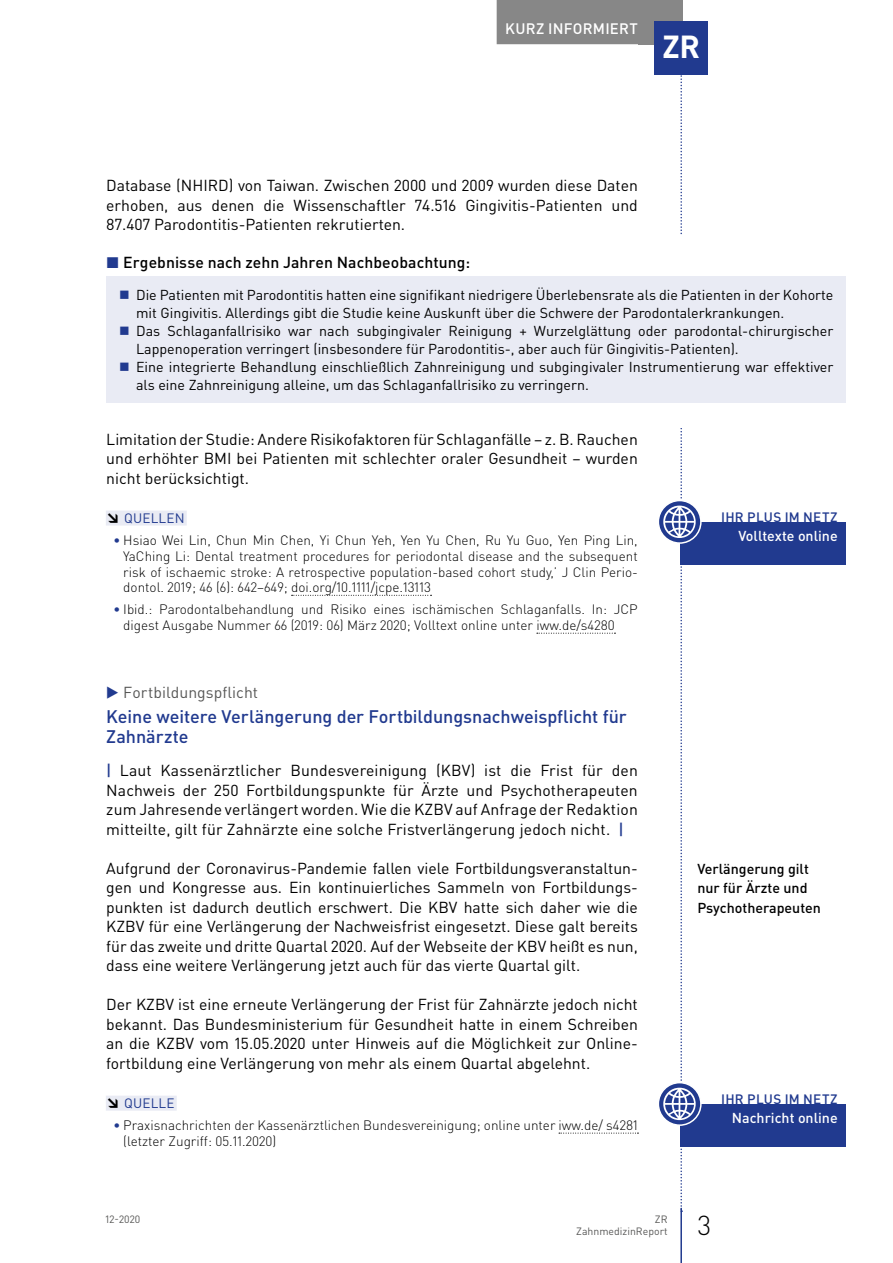
<style>
.page{position:relative;width:893px;height:1263px;background:#fff}
.page>*{position:absolute;margin:0;border:0;box-sizing:border-box;transform-origin:0 0}
.t1{font:700 31.5px "DIN Pro";color:#fff}
.t2{font:300 27px "DIN Pro";color:#000}
.t3{font:500 18px/20.1px "DIN Pro";letter-spacing:-.005em;color:#213a8f}
.t4{font:15.75px/19.5px "DIN Pro";color:#000;text-align:justify}
.t5{font:500 15.75px "DIN Pro";letter-spacing:.005em;color:#000}
.t6{font:15.75px "DIN Pro";letter-spacing:.005em;color:#575756}
.t7{font:500 15px "DIN Pro";letter-spacing:.015em;color:#fff}
.t8{font:14.25px/18px "DIN Pro";color:#000}
.t9{font:500 14.25px/19.5px "DIN Pro";color:#000}
.t10{font:500 14.25px "DIN Pro";color:#fff}
.t11{font:300 13.5px/15.8px "DIN Pro";color:#000}
.t12{font:500 13.5px "DIN Pro";letter-spacing:.02em;color:#213a8f}
.t13{font:13.5px "DIN Pro";letter-spacing:.01em;color:#213a8f}
.t14{font:10.5px/12.8px "DIN Pro";color:#575756;text-align:right}
.s1{color:#213a8f}
.s2{font-weight:900;color:#000}
.s3{font-weight:500;color:#213a8f}
</style>
<div class="page">
<div style="left:638px;top:0;width:44px;height:44px;background:#878787"></div>
<hr style="left:680px;top:1208px;width:2px;height:55px;background:#213a8f">
<div style="left:497px;top:0;width:149px;height:44px;background:#878787"></div>
<div style="left:655px;top:21px;width:53px;height:53px;background:#213a8f"></div>
<div style="left:106px;top:511px;width:81px;height:15px;background:#e9ebf4"></div>
<svg style="left:292px;top:595px;width:140px;height:1px"></svg>
<svg style="left:537px;top:633px;width:78px;height:1px"></svg>
<div style="left:106px;top:277px;width:740px;height:126px;background:#e9ebf4"></div>
<div style="left:680px;top:522px;width:166px;height:43px;background:#213a8f"></div>
<svg style="left:658px;top:500px;width:43px;height:43px"></svg>
<div style="left:658px;top:500px;width:44px;height:44px;border:2px solid #fff;border-radius:50%"></div>
<div style="left:106px;top:1096px;width:71px;height:15px;background:#e9ebf4"></div>
<svg style="left:559px;top:1133px;width:79px;height:1px"></svg>
<div style="left:680px;top:1104px;width:166px;height:43px;background:#213a8f"></div>
<svg style="left:658px;top:1083px;width:43px;height:42px"></svg>
<div style="left:658px;top:1082px;width:44px;height:44px;border:2px solid #fff;border-radius:50%"></div>
<svg style="left:663px;top:0;width:33px;height:1212px"></svg>
<p class="t7" style="left:505px;top:18px;width:134px">Kurz informiert</p>
<h1 class="t1" style="left:662px;top:26px;width:39px">ZR</h1>
<p class="t4" style="left:106px;top:175px;width:533px">Database (NHIRD) von Taiwan. Zwischen 2000 und 2009 wurden diese Daten erhoben, aus denen die Wissenschaftler 74.516 Gingivitis-Patienten und 87.407 Parodontitis-Patienten rekrutierten.</p>
<p class="t5" style="left:106px;top:252px;width:365px"><span class="s1">◼</span> Ergebnisse nach zehn Jahren Nachbeobachtung:</p>
<p class="t8" style="left:136px;top:286px;width:699px">Die Patienten mit Parodontitis hatten eine signifikant niedrigere Überlebensrate als die Patienten in der Kohorte mit Gingivitis. Allerdings gibt die Studie keine Auskunft über die Schwere der Parodontalerkrankungen.<br>Das Schlaganfallrisiko war nach subgingivaler Reinigung + Wurzelglättung oder parodontal-chirurgischer Lappenoperation verringert (insbesondere für Parodontitis-, aber auch für Gingivitis-Patienten).<br>Eine integrierte Behandlung einschließlich Zahnreinigung und subgingivaler Instrumentierung war effektiver als eine Zahnreinigung alleine, um das Schlaganfallrisiko zu verringern.</p>
<p class="t4" style="left:106px;top:429px;width:533px">Limitation der Studie: Andere Risikofaktoren für Schlaganfälle – z. B. Rauchen und erhöhter BMI bei Patienten mit schlechter oraler Gesundheit – wurden nicht berücksichtigt.</p>
<p class="t13" style="left:106px;top:509px;width:80px"><span class="s2">↘</span> QUELLEN</p>
<p class="t11" style="left:123px;top:532px;width:516px;text-align:justify;text-indent:-10px"><span class="s3">•</span> Hsiao Wei Lin, Chun Min Chen, Yi Chun Yeh, Yen Yu Chen, Ru Yu Guo, Yen Ping Lin, YaChing Li: Dental treatment procedures for periodontal disease and the subsequent risk of ischaemic stroke: A retrospective population-based cohort study,’ J Clin Perio&shy;dontol. 2019; 46 (6): 642–649; doi.org/10.1111/jcpe.13113</p>
<p class="t11" style="left:123px;top:601px;width:516px;text-indent:-10px"><span class="s3">•</span> Ibid.: Parodontalbehandlung und Risiko eines ischämischen Schlaganfalls. In: JCP digest Ausgabe Nummer 66 (2019: 06) März 2020; Volltext online unter iww.de/s4280</p>
<p class="t12" style="left:721px;top:508px;width:92px">IHR PLUS IM NETZ</p>
<p class="t10" style="left:738px;top:526px;width:101px">Volltexte online</p>
<p class="t6" style="left:106px;top:682px;width:153px"><span class="s1">▶</span> Fortbildungspflicht</p>
<p class="t3" style="left:106px;top:705px;width:522px">Keine weitere Verlängerung der Fortbildungsnachweispflicht für<br>Zahnärzte</p>
<p class="t4" style="left:106px;top:760px;width:533px"><span class="s3">|</span> Laut Kassenärztlicher Bundesvereinigung (KBV) ist die Frist für den Nachweis der 250 Fortbildungspunkte für Ärzte und Psychotherapeuten zum Jahresende verlängert worden. Wie die KZBV auf Anfrage der Redaktion mitteilte, gilt für Zahnärzte eine solche Fristverlängerung jedoch nicht. <span class="s3">|</span></p>
<p class="t4" style="left:106px;top:858px;width:533px">Aufgrund der Coronavirus-Pandemie fallen viele Fortbildungsveranstaltun&shy;gen und Kongresse aus. Ein kontinuierliches Sammeln von Fortbildungs&shy;punkten ist dadurch deutlich erschwert. Die KBV hatte sich daher wie die KZBV für eine Verlängerung der Nachweisfrist eingesetzt. Diese galt bereits für das zweite und dritte Quartal 2020. Auf der Webseite der KBV heißt es nun, dass eine weitere Verlängerung jetzt auch für das vierte Quartal gilt.</p>
<p class="t4" style="left:106px;top:994px;width:533px;text-align:left">Der KZBV ist eine erneute Verlängerung der Frist für Zahnärzte jedoch nicht bekannt. Das Bundesministerium für Gesundheit hatte in einem Schreiben an die KZBV vom 15.05.2020 unter Hinweis auf die Möglichkeit zur Online&shy;fortbildung eine Verlängerung von mehr als einem Quartal abgelehnt.</p>
<p class="t13" style="left:106px;top:1094px;width:70px"><span class="s2">↘</span> QUELLE</p>
<p class="t11" style="left:123px;top:1117px;width:516px;text-indent:-10px"><span class="s3">•</span> Praxisnachrichten der Kassenärztlichen Bundesvereinigung; online unter iww.de/ s4281 (letzter Zugriff: 05.11.2020)</p>
<p class="t14" style="left:106px;top:1212px;width:36px">12-2020</p>
<p class="t14" style="left:576px;top:1212px;width:93px">ZR<br>ZahnmedizinReport</p>
<p class="t9" style="left:697px;top:858px;width:125px">Verlängerung gilt nur für Ärzte und<br>Psychotherapeuten</p>
<p class="t12" style="left:721px;top:1090px;width:92px">IHR PLUS IM NETZ</p>
<p class="t10" style="left:732px;top:1108px;width:107px">Nachricht online</p>
<h2 class="t2" style="left:697px;top:1207px;width:15px">3</h2>
</div>
